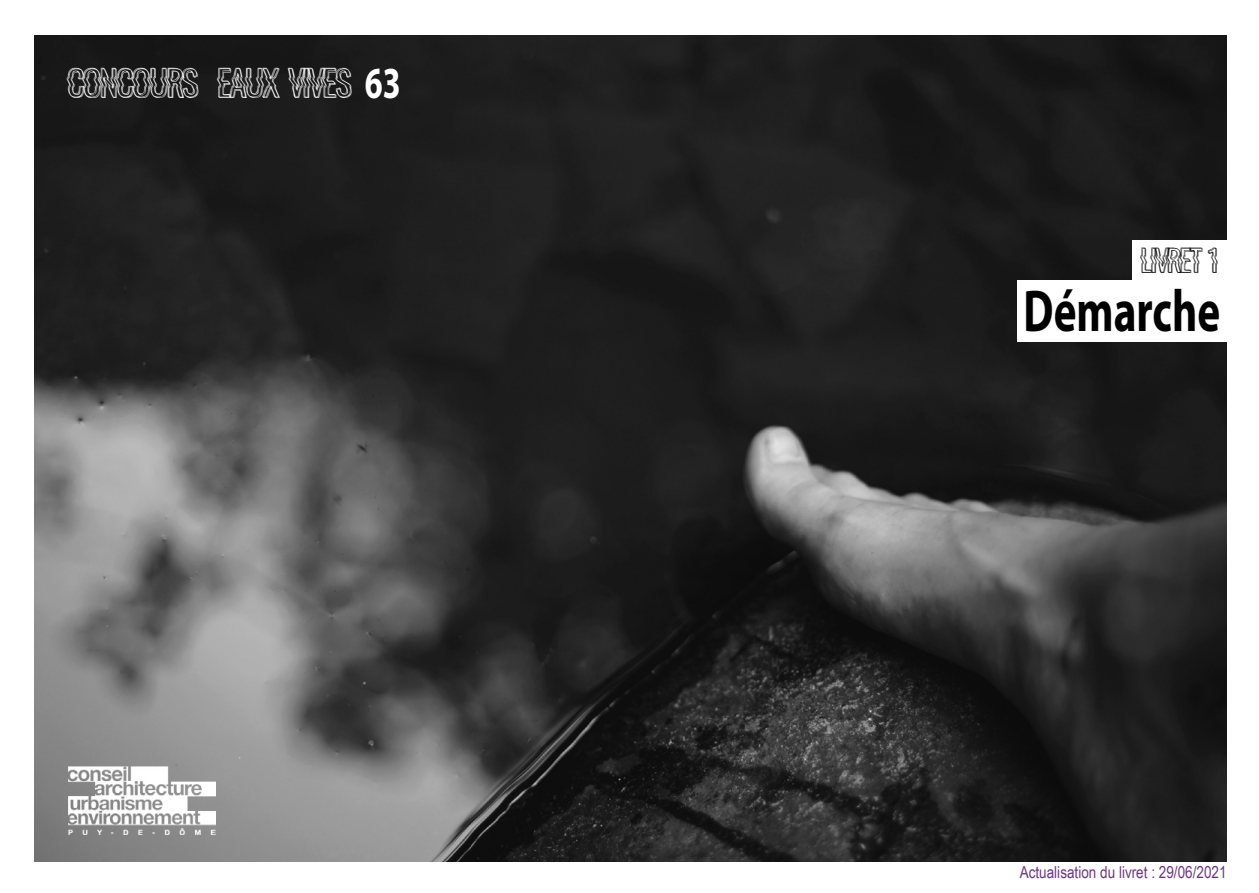
<style>
.page{position:relative;width:1259px;height:893px;background:#fff}
.page>*{position:absolute;margin:0;border:0;box-sizing:border-box;transform-origin:0 0}
.t1{font:700 59.4px "Myriad Pro";color:#000;scale:.73 1}
.t2{font:42.9px "La Distorsionada";color:#fff}
.t3{font:36px "La Distorsionada";color:#000}
.t4{font:16.5px "Arial Narrow";color:#6c3583}
.s1{font-family:"Myriad Pro";font-weight:700;font-size:44.55px}
</style>
<div class="page">
<img style="left:34px;top:35px;width:1192px;height:826px">
<div style="left:1016px;top:281px;width:212px;height:61px;background:#fff"></div>
<div style="left:1132px;top:240px;width:100px;height:46px;background:#fff"></div>
<img style="left:68px;top:766px;width:148px;height:69px">
<h2 class="t2" style="left:68px;top:63px;width:334px">CONCOURS EAUX VIVES <span class="s1">63</span></h2>
<h3 class="t3" style="left:1141px;top:243px;width:77px">LIVRET 1</h3>
<h1 class="t1" style="left:1023px;top:272px;width:271px">Démarche</h1>
<p class="t4" style="left:1019px;top:860px;width:208px">Actualisation du livret : 29/06/2021</p>
</div>
